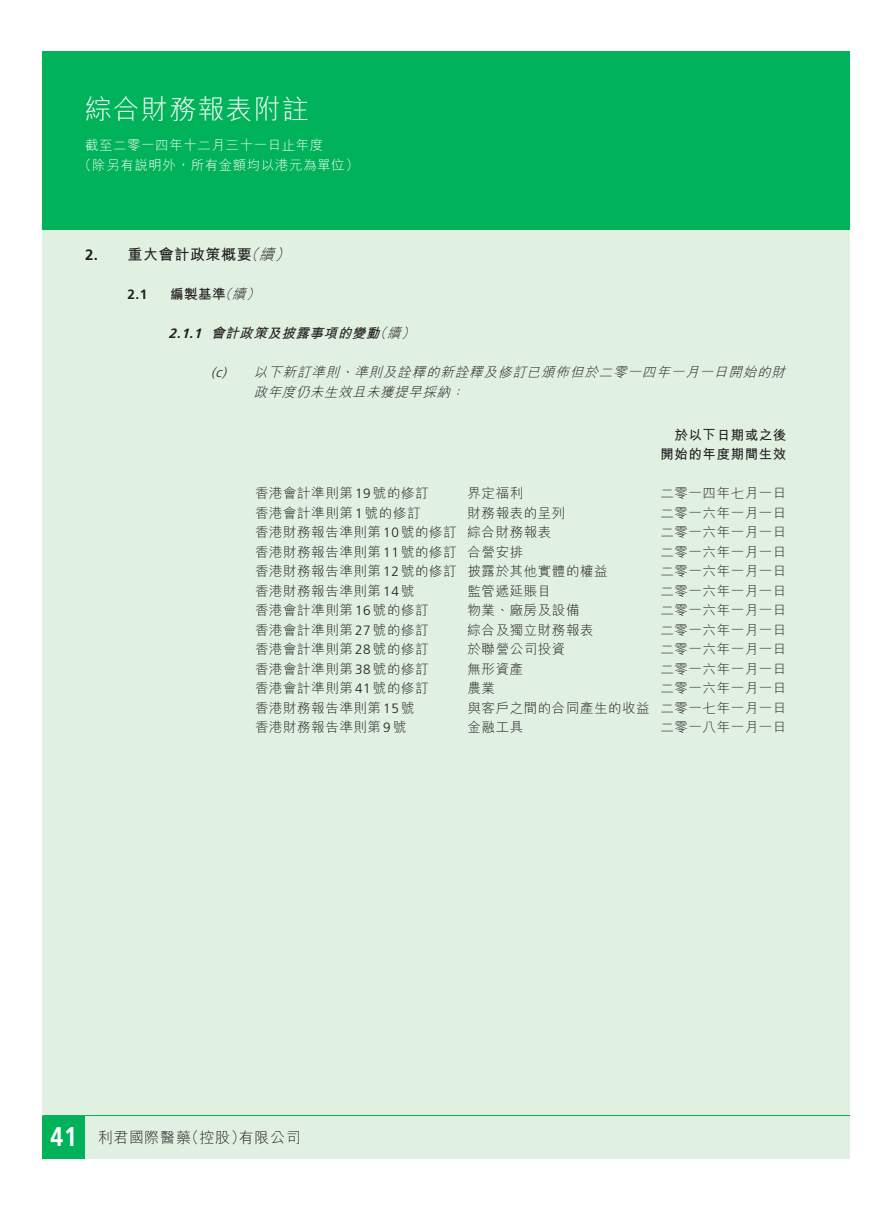
<style>
.page{position:relative;width:893px;height:1212px;background:#fff}
.page>*{position:absolute;margin:0;border:0;box-sizing:border-box;transform-origin:0 0}
.t1{font:27px "M Hei HK Light E Ten B5 H";letter-spacing:.04em;color:#fff}
.t2{font:15px "M Hei HK Light E Ten B5 H";letter-spacing:.04em;color:#231f20}
.t3{font:15px "M Hei HK Bold E Ten B5 H";letter-spacing:.04em;color:#231f20}
.t4{font:13.5px "M Hei HK Light E Ten B5 H";letter-spacing:.04em;color:#231f20}
.t5{font:italic 13.5px/19.5px "M Hei HK Light E Ten B5 H";letter-spacing:.065em;color:#231f20}
.t6{font:13.5px/19.5px "M Hei HK Light E Ten B5 H";letter-spacing:.04em;color:#fff}
.t7{font:13.5px/19.5px "M Hei HK Bold E Ten B5 H";letter-spacing:.04em;color:#231f20;text-align:right}
.t8{font:italic 13.5px "M Hei HK Bold E Ten B5 H";color:#231f20}
.t9{font:700 13.5px "Frutiger LT Std";color:#231f20}
.s1{font-family:"Frutiger LT Std";font-weight:700}
.s2{font-family:"M Hei HK Light E Ten B5 H";font-style:italic}
.s3{font-family:"M Hei HK Light E Ten B5 H"}
.s4{font-family:"Frutiger LT Std";font-weight:300}
.s5{font-family:"Frutiger LT Std";font-weight:700;font-size:27px;color:#fff}
</style>
<div class="page">
<div style="left:43px;top:230px;width:807px;height:928px;background:#e0f0e1"></div>
<div style="left:43px;top:51px;width:807px;height:179px;background:#00b259"></div>
<div style="left:43px;top:1116px;width:42px;height:42px;background:#00b259"></div>
<hr style="left:43px;top:1115px;width:807px;height:1px;background:#00b259">
<h1 class="t1" style="left:85px;top:98px;width:225px">綜合財務報表附註</h1>
<p class="t6" style="left:78px;top:137px;width:282px;text-indent:7px">截至二零一四年十二月三十一日止年度<br>（除另有說明外，所有金額均以港元為單位）</p>
<p class="t3" style="left:85px;top:249px;width:210px"><span class="s1">2.</span> 重大會計政策概要<span class="s2">（續）</span></p>
<p class="t9" style="left:128px;top:287px;width:21px">2.1</p>
<p class="t7" style="left:170px;top:286px;width:95px">編製基準<span class="s2">（續）</span></p>
<p class="t8" style="left:169px;top:328px;width:251px"><span class="s1">2.1.1</span> 會計政策及披露事項的變動<span class="s3">（續）</span></p>
<p class="t5" style="left:254px;top:364px;width:536px;text-indent:-43px"><span class="s4">(c)</span> 以下新訂準則、準則及詮釋的新詮釋及修訂已頒佈但於二零一四年一月一日開始的財政年度仍未生效且未獲提早採納：</p>
<p class="t7" style="left:660px;top:427px;width:127px">於以下日期或之後開始的年度期間生效</p>
<p class="t4" style="left:255px;top:488px;width:175px">香港會計準則第 <span class="s4">19</span>號的修訂</p>
<p class="t4" style="left:468px;top:488px;width:57px">界定福利</p>
<p class="t4" style="left:660px;top:488px;width:127px">二零一四年七月一日</p>
<p class="t4" style="left:255px;top:508px;width:167px">香港會計準則第 <span class="s4">1</span> 號的修訂</p>
<p class="t4" style="left:468px;top:508px;width:99px">財務報表的呈列</p>
<p class="t4" style="left:660px;top:508px;width:127px">二零一六年一月一日</p>
<p class="t4" style="left:255px;top:527px;width:298px">香港財務報告準則第<span class="s4">10</span> 號的修訂 綜合財務報表</p>
<p class="t4" style="left:660px;top:527px;width:127px">二零一六年一月一日</p>
<p class="t4" style="left:255px;top:547px;width:270px">香港財務報告準則第<span class="s4">11</span> 號的修訂 合營安排</p>
<p class="t4" style="left:660px;top:547px;width:127px">二零一六年一月一日</p>
<p class="t4" style="left:255px;top:566px;width:354px">香港財務報告準則第<span class="s4">12</span> 號的修訂 披露於其他實體的權益</p>
<p class="t4" style="left:660px;top:566px;width:127px">二零一六年一月一日</p>
<p class="t4" style="left:255px;top:586px;width:161px">香港財務報告準則第<span class="s4">14</span> 號</p>
<p class="t4" style="left:468px;top:586px;width:85px">監管遞延賬目</p>
<p class="t4" style="left:660px;top:586px;width:127px">二零一六年一月一日</p>
<p class="t4" style="left:255px;top:605px;width:175px">香港會計準則第 <span class="s4">16</span>號的修訂</p>
<p class="t4" style="left:468px;top:605px;width:113px">物業、廠房及設備</p>
<p class="t4" style="left:660px;top:605px;width:127px">二零一六年一月一日</p>
<p class="t4" style="left:255px;top:625px;width:175px">香港會計準則第 <span class="s4">27</span>號的修訂</p>
<p class="t4" style="left:468px;top:625px;width:127px">綜合及獨立財務報表</p>
<p class="t4" style="left:660px;top:625px;width:127px">二零一六年一月一日</p>
<p class="t4" style="left:255px;top:644px;width:175px">香港會計準則第 <span class="s4">28</span>號的修訂</p>
<p class="t4" style="left:468px;top:644px;width:99px">於聯營公司投資</p>
<p class="t4" style="left:660px;top:644px;width:127px">二零一六年一月一日</p>
<p class="t4" style="left:255px;top:664px;width:175px">香港會計準則第 <span class="s4">38</span>號的修訂</p>
<p class="t4" style="left:468px;top:664px;width:57px">無形資產</p>
<p class="t4" style="left:660px;top:664px;width:127px">二零一六年一月一日</p>
<p class="t4" style="left:255px;top:683px;width:175px">香港會計準則第 <span class="s4">41</span>號的修訂</p>
<p class="t4" style="left:468px;top:683px;width:29px">農業</p>
<p class="t4" style="left:660px;top:683px;width:127px">二零一六年一月一日</p>
<p class="t4" style="left:255px;top:703px;width:161px">香港財務報告準則第<span class="s4">15</span>號</p>
<p class="t4" style="left:468px;top:703px;width:320px">與客戶之間的合同產生的收益 二零一七年一月一日</p>
<p class="t4" style="left:255px;top:722px;width:153px">香港財務報告準則第<span class="s4">9</span> 號</p>
<p class="t4" style="left:468px;top:722px;width:57px">金融工具</p>
<p class="t4" style="left:660px;top:722px;width:127px">二零一八年一月一日</p>
<p class="t2" style="left:51px;top:1132px;width:252px"><span class="s5">41</span> 利君國際醫藥（控股）有限公司</p>
</div>
